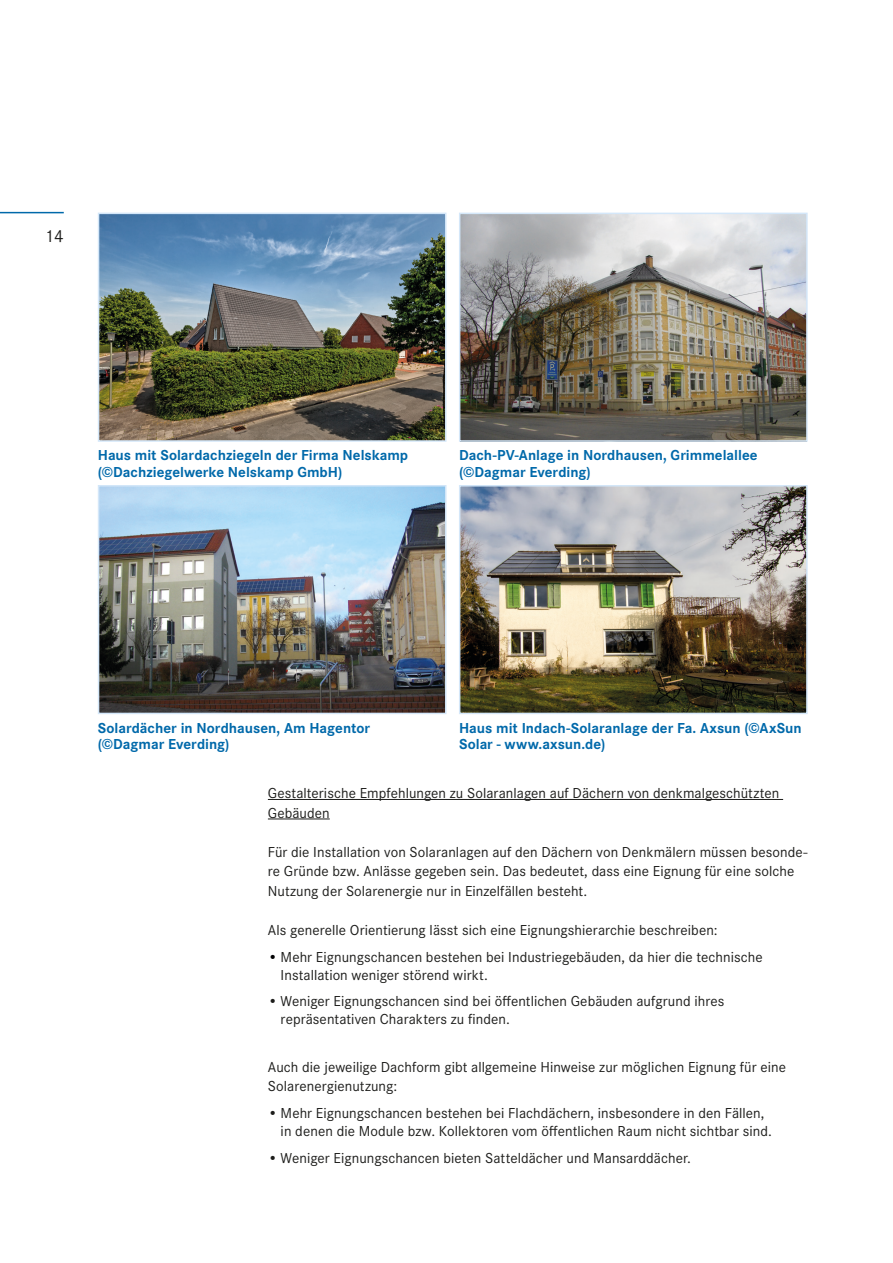
<style>
.page{position:relative;width:893px;height:1263px;background:#fff}
.page>*{position:absolute;margin:0;border:0;box-sizing:border-box;transform-origin:0 0}
.t1{font:18px "Corporate S Pro";color:#1d1d1b}
.t2{font:15px/19.5px "Corporate S Pro";letter-spacing:.005em;color:#1d1d1b}
.t3{font:700 15px/16.2px "Corporate S Pro";color:#0069aa}
.s1{color:#020203}
</style>
<div class="page">
<hr style="left:0;top:212px;width:64px;height:1px;background:#0069aa">
<hr style="left:268px;top:799px;width:515px;height:1px;background:#1d1d1b">
<hr style="left:268px;top:818px;width:62px;height:1px;background:#1d1d1b">
<img style="left:101px;top:216px;width:342px;height:223px">
<div style="left:98px;top:213px;width:348px;height:229px;border:2px solid #d4e7f9"></div>
<img style="left:462px;top:216px;width:343px;height:223px">
<div style="left:459px;top:213px;width:349px;height:229px;border:2px solid #d4e7f9"></div>
<img style="left:101px;top:488px;width:342px;height:223px">
<div style="left:98px;top:485px;width:348px;height:229px;border:2px solid #d4e7f9"></div>
<img style="left:462px;top:488px;width:343px;height:223px">
<div style="left:459px;top:485px;width:349px;height:229px;border:2px solid #d4e7f9"></div>
<p class="t1" style="left:45px;top:223px;width:21px">14</p>
<p class="t3" style="left:98px;top:446px;width:312px">Haus mit Solardachziegeln der Firma Nelskamp (©Dachziegelwerke Nelskamp GmbH)</p>
<p class="t3" style="left:459px;top:446px;width:300px">Dach-PV-Anlage in Nordhausen, Grimmelallee (©Dagmar Everding)</p>
<p class="t3" style="left:98px;top:718px;width:274px">Solardächer in Nordhausen, Am Hagentor (©Dagmar Everding)</p>
<p class="t3" style="left:459px;top:718px;width:344px">Haus mit Indach-Solaranlage der Fa. Axsun (©AxSun<br>Solar - www.axsun.de)</p>
<p class="t2" style="left:268px;top:782px;width:513px">Gestalterische Empfehlungen zu Solaranlagen auf Dächern von denkmalgeschützten<br>Gebäuden</p>
<p class="t2" style="left:268px;top:841px;width:541px">Für die Installation von Solaranlagen auf den Dächern von Denkmälern müssen besonde&shy;re Gründe bzw. Anlässe gegeben sein. Das bedeutet, dass eine Eignung für eine solche<br>Nutzung der Solarenergie nur in Einzelfällen besteht.</p>
<p class="t2" style="left:268px;top:919px;width:451px">Als generelle Orientierung lässt sich eine Eignungshierarchie beschreiben:</p>
<p class="t2" style="left:281px;top:946px;width:484px;line-height:18px;text-indent:-13px"><span class="s1">•</span> Mehr Eignungschancen bestehen bei Industriegebäuden, da hier die technische<br>Installation weniger störend wirkt.</p>
<p class="t2" style="left:281px;top:991px;width:445px;line-height:18px;text-indent:-13px">• Weniger Eignungschancen sind bei öffentlichen Gebäuden aufgrund ihres repräsentativen Charakters zu finden.</p>
<p class="t2" style="left:268px;top:1056px;width:520px">Auch die jeweilige Dachform gibt allgemeine Hinweise zur möglichen Eignung für eine<br>Solarenergienutzung:</p>
<p class="t2" style="left:281px;top:1103px;width:493px;line-height:18px;text-indent:-13px">• Mehr Eignungschancen bestehen bei Flachdächern, insbesondere in den Fällen, in denen die Module bzw. Kollektoren vom öffentlichen Raum nicht sichtbar sind.</p>
<p class="t2" style="left:268px;top:1147px;width:425px">• Weniger Eignungschancen bieten Satteldächer und Mansarddächer.</p>
</div>
